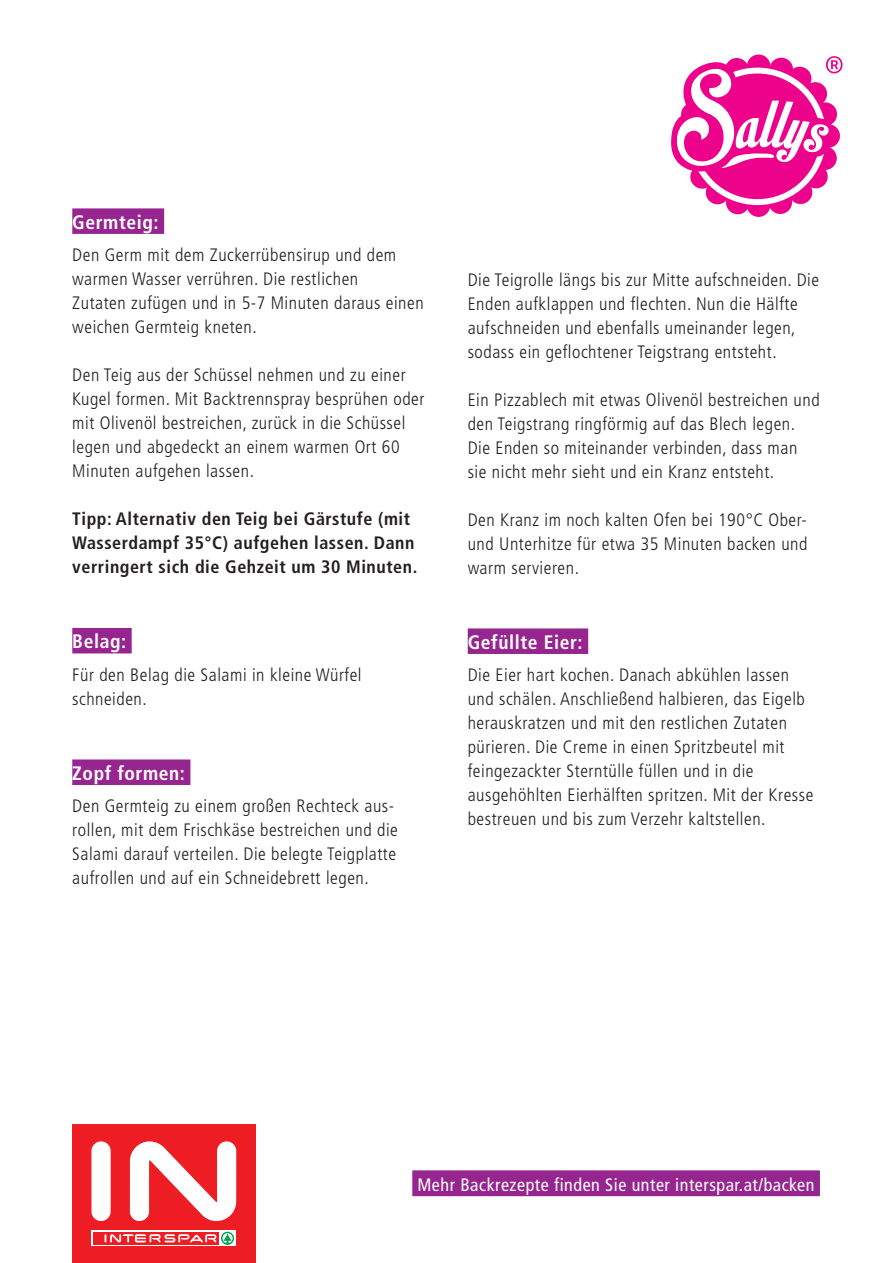
<style>
.page{position:relative;width:893px;height:1263px;background:#fff}
.page>*{position:absolute;margin:0;border:0;box-sizing:border-box;transform-origin:0 0}
.Zwischenüberschrift{font:700 condensed 19.5px "Frutiger";letter-spacing:.03em;color:#fff}
.Fließtext{font:300 condensed 18px/24px "Frutiger LT Std";letter-spacing:.03em;color:#231f20}
.Fließtext-2{font:700 condensed 18px/24px "Frutiger LT Std";letter-spacing:.03em;color:#231f20}
.Zwischenüberschrift-2{font:condensed 18px "Frutiger LT Std";letter-spacing:.03em;color:#fff}
</style>
<div class="page">
<div style="left:72px;top:208px;width:92px;height:26px;background:#96258f"></div>
<div style="left:72px;top:628px;width:60px;height:25px;background:#96258f"></div>
<div style="left:72px;top:759px;width:118px;height:26px;background:#96258f"></div>
<div style="left:468px;top:628px;width:120px;height:26px;background:#96258f"></div>
<div style="left:413px;top:1170px;width:407px;height:26px;background:#96258f"></div>
<div style="left:747px;top:55px;width:23px;height:23px;background:#ed028c;border-radius:50%"></div>
<svg style="left:671px;top:56px;width:171px;height:160px"></svg>
<div style="left:72px;top:1124px;width:183px;height:139px;background:#ee1d23"></div>
<svg style="left:91px;top:1230px;width:145px;height:16px"></svg>
<svg style="left:221px;top:1232px;width:13px;height:13px"></svg>
<svg style="left:222px;top:1233px;width:11px;height:10px"></svg>
<div style="left:93px;top:1232px;width:126px;height:12px;background:#ee1d23"></div>
<svg style="left:105px;top:1234px;width:111px;height:8px"></svg>
<svg style="left:130px;top:1141px;width:106px;height:80px"></svg>
<div style="left:91px;top:1141px;width:20px;height:80px;background:#fff;border-radius:10px"></div>
<p class="Zwischenüberschrift" style="left:72px;top:210px;width:88px">Germteig:</p>
<p class="Fließtext" style="left:72px;top:243px;width:325px">Den Germ mit dem Zuckerrübensirup und dem warmen Wasser verrühren. Die restlichen</p>
<p class="Fließtext" style="left:72px;top:291px;width:353px">Zutaten zufügen und in 5-7 Minuten daraus einen weichen Germteig kneten.</p>
<p class="Fließtext" style="left:72px;top:363px;width:354px">Den Teig aus der Schüssel nehmen und zu einer Kugel formen. Mit Backtrennspray besprühen oder mit Olivenöl bestreichen, zurück in die Schüssel legen und abgedeckt an einem warmen Ort 60<br>Minuten aufgehen lassen.</p>
<p class="Fließtext-2" style="left:72px;top:507px;width:347px">Tipp: Alternativ den Teig bei Gärstufe (mit<br>Wasserdampf 35°C) aufgehen lassen. Dann verringert sich die Gehzeit um 30 Minuten.</p>
<p class="Zwischenüberschrift" style="left:72px;top:630px;width:55px">Belag:</p>
<p class="Fließtext" style="left:72px;top:663px;width:291px">Für den Belag die Salami in kleine Würfel</p>
<p class="Fließtext" style="left:72px;top:687px;width:76px">schneiden.</p>
<p class="Zwischenüberschrift" style="left:72px;top:761px;width:114px">Zopf formen:</p>
<p class="Fließtext" style="left:72px;top:794px;width:327px">Den Germteig zu einem großen Rechteck aus&shy;rollen, mit dem Frischkäse bestreichen und die Salami darauf verteilen. Die belegte Teigplatte aufrollen und auf ein Schneidebrett legen.</p>
<p class="Fließtext" style="left:468px;top:268px;width:353px">Die Teigrolle längs bis zur Mitte aufschneiden. Die Enden aufklappen und flechten. Nun die Hälfte aufschneiden und ebenfalls umeinander legen, sodass ein geflochtener Teigstrang entsteht.</p>
<p class="Fließtext" style="left:468px;top:388px;width:353px">Ein Pizzablech mit etwas Olivenöl bestreichen und den Teigstrang ringförmig auf das Blech legen.<br>Die Enden so miteinander verbinden, dass man sie nicht mehr sieht und ein Kranz entsteht.</p>
<p class="Fließtext" style="left:468px;top:508px;width:341px;text-align:justify">Den Kranz im noch kalten Ofen bei 190°C Ober&shy;und Unterhitze für etwa 35 Minuten backen und warm servieren.</p>
<p class="Zwischenüberschrift" style="left:468px;top:630px;width:116px">Gefüllte Eier:</p>
<p class="Fließtext" style="left:468px;top:663px;width:339px">Die Eier hart kochen. Danach abkühlen lassen und schälen. Anschließend halbieren, das Eigelb herauskratzen und mit den restlichen Zutaten</p>
<p class="Fließtext" style="left:468px;top:735px;width:318px">pürieren. Die Creme in einen Spritzbeutel mit feingezackter Sterntülle füllen und in die</p>
<p class="Fließtext" style="left:468px;top:783px;width:347px">ausgehöhlten Eierhälften spritzen. Mit der Kresse bestreuen und bis zum Verzehr kaltstellen.</p>
<p class="Zwischenüberschrift-2" style="left:417px;top:1174px;width:398px">Mehr Backrezepte finden Sie unter interspar.at/backen</p>
</div>
